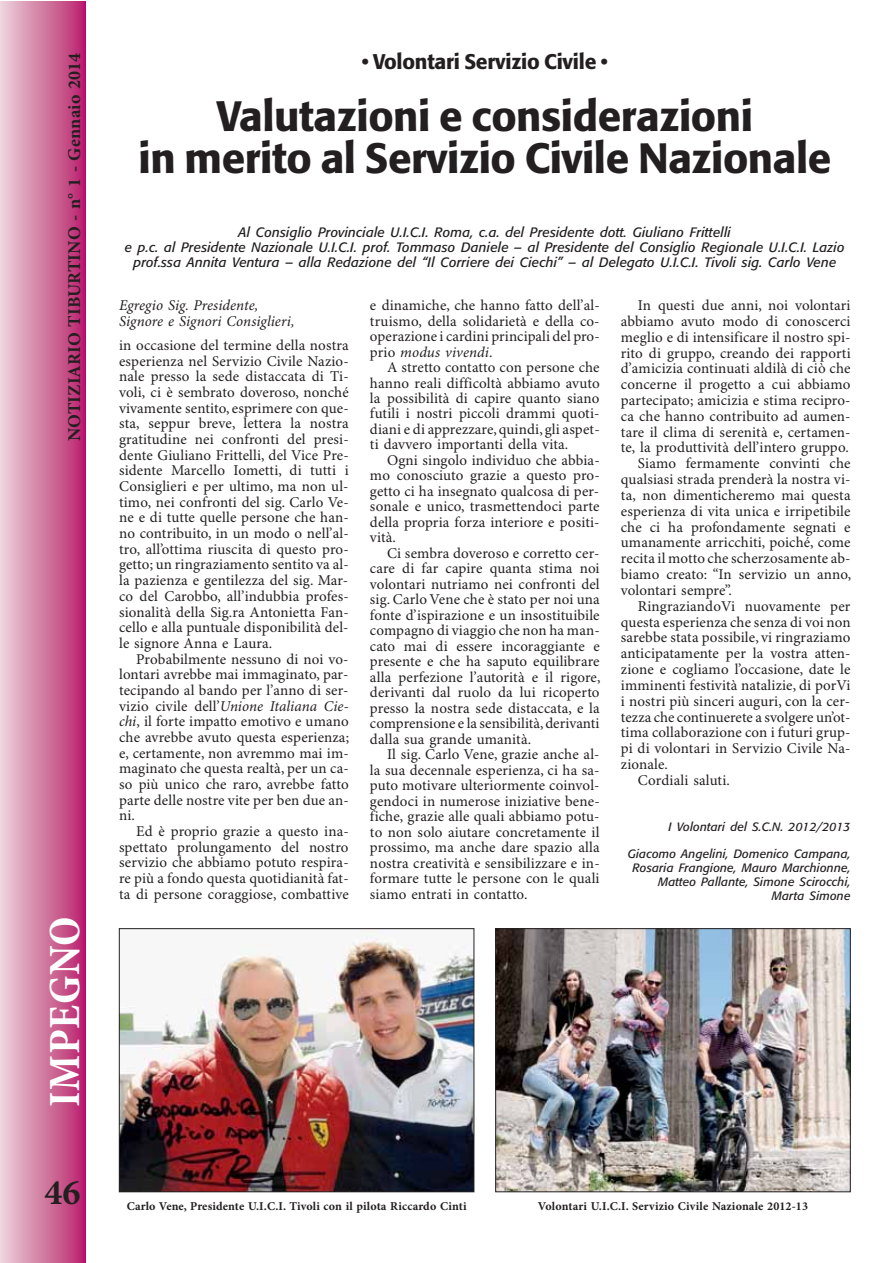
<style>
.page{position:relative;width:893px;height:1263px;background:#fff}
.page>*{position:absolute;margin:0;border:0;box-sizing:border-box;transform-origin:0 0}
.t1{font:700 condensed 45px "Minion Pro";letter-spacing:.015em;color:#fff}
.t2{font:500 42px/42px "Formata";letter-spacing:-.01em;color:#231f20;text-align:center}
.t3{font:700 36px "Minion Pro";color:#231f20}
.t4{font:500 21px "Formata";letter-spacing:-.01em;color:#231f20}
.t5{font:700 18px "Minion Pro";letter-spacing:.01em;color:#231f20}
.t6{font:15px/15.5px "Minion Pro";letter-spacing:.01em;color:#231f20;text-align:justify}
.t7{font:italic 15px/15.8px "Minion Pro";color:#231f20}
.t8{font:italic 13.5px/15px "Formata";letter-spacing:.01em;color:#231f20;text-align:center}
.t9{font:italic 12px/14px "Formata";letter-spacing:.01em;color:#231f20;text-align:right}
.t10{font:700 12px "Minion Pro";letter-spacing:.01em;color:#231f20}
.s1{font-style:italic}
</style>
<div class="page">
<div style="left:0;top:2px;width:85px;height:1261px;background:linear-gradient(to right,#ecd5db,#b9236c)"></div>
<img style="left:497px;top:930px;width:351px;height:260px">
<div style="left:495px;top:928px;width:355px;height:264px;border:1px solid #231f20"></div>
<img style="left:121px;top:931px;width:351px;height:259px">
<div style="left:119px;top:928px;width:355px;height:264px;border:1px solid #231f20"></div>
<p class="t5" style="left:67px;top:441px;width:390px;rotate:-90deg">NOTIZIARIO TIBURTINO - n° 1 - Gennaio 2014</p>
<h1 class="t1" style="left:37px;top:1107px;width:192px;rotate:-90deg">IMPEGNO</h1>
<h3 class="t3" style="left:44px;top:1178px;width:37px">46</h3>
<h3 class="t4" style="left:362px;top:53px;width:247px">• Volontari Servizio Civile •</h3>
<h2 class="t2" style="left:139px;top:98px;width:694px">Valutazioni e considerazioni<br>in merito al Servizio Civile Nazionale</h2>
<p class="t8" style="left:125px;top:226px;width:721px">Al Consiglio Provinciale U.I.C.I. Roma, c.a. del Presidente dott. Giuliano Frittelli<br>e p.c. al Presidente Nazionale U.I.C.I. prof. Tommaso Daniele – al Presidente del Consiglio Regionale U.I.C.I. Lazio prof.ssa Annita Ventura – alla Redazione del “Il Corriere dei Ciechi” – al Delegato U.I.C.I. Tivoli sig. Carlo Vene</p>
<p class="t7" style="left:119px;top:299px;width:177px">Egregio Sig. Presidente,<br>Signore e Signori Consiglieri,</p>
<p class="t6" style="left:119px;top:338px;width:231px">in occasione del termine della nostra esperienza nel Servizio Civile Nazio&shy;nale presso la sede distaccata di Ti&shy;voli, ci è sembrato doveroso, nonché vivamente sentito, esprimere con que&shy;sta, seppur breve, lettera la nostra gratitudine nei confronti del presi&shy;dente Giuliano Frittelli, del Vice Pre&shy;sidente Marcello Iometti, di tutti i Consiglieri e per ultimo, ma non ul&shy;timo, nei confronti del sig. Carlo Ve&shy;ne e di tutte quelle persone che han&shy;no contribuito, in un modo o nell’al&shy;tro, all’ottima riuscita di questo pro&shy;getto; un ringra ziamento sentito va al&shy;la pazienza e gentilezza del sig. Mar&shy;co del Carobbo, all’indubbia profes&shy;sionalità della Sig.ra Antonietta Fan&shy;cello e alla puntuale disponibilità del&shy;le signore Anna e Laura.</p>
<p class="t6" style="left:119px;top:652px;width:231px;text-indent:17px">Probabilmente nessuno di noi vo&shy;lontari avrebbe mai immaginato, par&shy;tecipando al bando per l’anno di ser&shy;vizio civile dell’<span class="s1">Unione Italiana Cie&shy;chi</span>, il forte impatto emotivo e umano che avrebbe avuto questa esperienza; e, certamente, non avremmo mai im&shy;maginato che questa realtà, per un ca&shy;so più unico che raro, avrebbe fatto parte delle nostre vite per ben due an&shy;ni.</p>
<p class="t6" style="left:119px;top:825px;width:231px;text-indent:17px">Ed è proprio grazie a questo ina&shy;spettato prolungamento del nostro servizio che abbiamo potuto respira&shy;re più a fondo questa quotidianità fat&shy;ta di persone coraggiose, combattive</p>
<p class="t6" style="left:370px;top:299px;width:231px">e dinamiche, che hanno fatto dell’al&shy;truismo, della solidarietà e della co&shy;operazione i cardini principali del pro&shy;prio <span class="s1">modus vivendi</span>.</p>
<p class="t6" style="left:370px;top:361px;width:231px;text-indent:17px">A stretto contatto con persone che hanno reali difficoltà abbiamo avuto la possibilità di capire quanto siano futili i nostri piccoli drammi quoti&shy;diani e di apprezzare, quindi, gli aspet&shy;ti davvero importanti della vita.</p>
<p class="t6" style="left:370px;top:454px;width:231px;text-indent:17px">Ogni singolo individuo che abbia&shy;mo conosciuto grazie a questo pro&shy;getto ci ha insegnato qualcosa di per&shy;sonale e unico, trasmettendoci parte della propria forza interiore e positi&shy;vità.</p>
<p class="t6" style="left:370px;top:547px;width:232px;text-indent:17px">Ci sembra doveroso e corretto cer&shy;care di far capire quanta stima noi volontari nutriamo nei confronti del sig. Carlo Vene che è stato per noi una fonte d’ispirazione e un insostituibile compagno di viaggio che non ha man&shy;cato mai di essere incoraggiante e presente e che ha saputo equilibrare alla perfezione l’autorità e il rigore, derivanti dal ruolo da lui ricoperto presso la nostra sede distaccata, e la comprensione e la sensibilità, derivanti dalla sua grande umanità.</p>
<p class="t6" style="left:370px;top:748px;width:231px;text-indent:17px">Il sig. Carlo Vene, grazie anche al&shy;la sua decennale esperienza, ci ha sa&shy;puto motivare ulteriormente coinvol&shy;gendoci in numerose iniziative bene&shy;fiche, grazie alle quali abbiamo potu&shy;to non solo aiutare concretamente il prossimo, ma anche dare spazio alla nostra creatività e sensibilizzare e in&shy;formare tutte le persone con le quali siamo entrati in contatto.</p>
<p class="t6" style="left:638px;top:299px;width:214px">In questi due anni, noi volontari</p>
<p class="t6" style="left:621px;top:315px;width:231px">abbiamo avuto modo di conoscerci</p>
<p class="t6" style="left:621px;top:330px;width:231px">meglio e di intensificare il nostro spi-</p>
<p class="t6" style="left:621px;top:346px;width:231px">rito di gruppo, creando dei rapporti</p>
<p class="t6" style="left:621px;top:362px;width:231px">d’amicizia continuati aldilà di ciò che</p>
<p class="t6" style="left:621px;top:378px;width:231px">concerne il progetto a cui abbiamo</p>
<p class="t6" style="left:621px;top:394px;width:231px">partecipato; amicizia e stima recipro-</p>
<p class="t6" style="left:621px;top:410px;width:231px">ca che hanno contribuito ad aumen-</p>
<p class="t6" style="left:621px;top:425px;width:231px">tare il clima di serenità e, certamen-</p>
<p class="t6" style="left:621px;top:441px;width:229px">te, la produttività dell’intero gruppo.</p>
<p class="t6" style="left:638px;top:457px;width:214px">Siamo fermamente convinti che</p>
<p class="t6" style="left:621px;top:473px;width:231px">qualsiasi strada prenderà la nostra vi-</p>
<p class="t6" style="left:621px;top:489px;width:231px">ta, non dimenticheremo mai questa</p>
<p class="t6" style="left:621px;top:505px;width:231px">esperienza di vita unica e irripetibile</p>
<p class="t6" style="left:621px;top:520px;width:231px">che ci ha profondamente segnati e</p>
<p class="t6" style="left:621px;top:536px;width:231px">umanamente arricchiti, poiché, come</p>
<p class="t6" style="left:621px;top:552px;width:231px">recita il motto che scherzosamente ab-</p>
<p class="t6" style="left:621px;top:568px;width:232px">biamo creato: “In servizio un anno,</p>
<p class="t6" style="left:621px;top:584px;width:113px">volontari sempre”.</p>
<p class="t6" style="left:638px;top:599px;width:214px">RingraziandoVi nuovamente per</p>
<p class="t6" style="left:621px;top:615px;width:231px">questa esperienza che senza di voi non</p>
<p class="t6" style="left:621px;top:631px;width:231px">sarebbe stata possibile, vi ringrazia mo</p>
<p class="t6" style="left:621px;top:647px;width:231px">anticipatamente per la vostra atten-</p>
<p class="t6" style="left:621px;top:663px;width:231px">zione e cogliamo l’occasione, date le</p>
<p class="t6" style="left:621px;top:679px;width:231px">imminenti festività natalizie, di porVi</p>
<p class="t6" style="left:621px;top:694px;width:231px">i nostri più sinceri auguri, con la cer-</p>
<p class="t6" style="left:621px;top:710px;width:231px">tezza che continuerete a svolgere un’ot-</p>
<p class="t6" style="left:621px;top:726px;width:231px">tima collaborazione con i futuri grup-</p>
<p class="t6" style="left:621px;top:742px;width:231px">pi di volontari in Servizio Civile Na-</p>
<p class="t6" style="left:621px;top:758px;width:49px">zionale.</p>
<p class="t6" style="left:638px;top:774px;width:93px">Cordiali saluti.</p>
<p class="t9" style="left:669px;top:820px;width:183px">I Volontari del S.C.N. 2012/2013</p>
<p class="t9" style="left:628px;top:848px;width:224px">Giacomo Angelini, Domenico Campana,<br>Rosaria Frangione, Mauro Marchionne,<br>Matteo Pallante, Simone Scirocchi,<br>Marta Simone</p>
<p class="t10" style="left:127px;top:1201px;width:341px">Carlo Vene, Presidente U.I.C.I. Tivoli con il pilota Riccardo Cinti</p>
<p class="t10" style="left:538px;top:1201px;width:272px">Volontari U.I.C.I. Servizio Civile Nazionale 2012-13</p>
</div>
